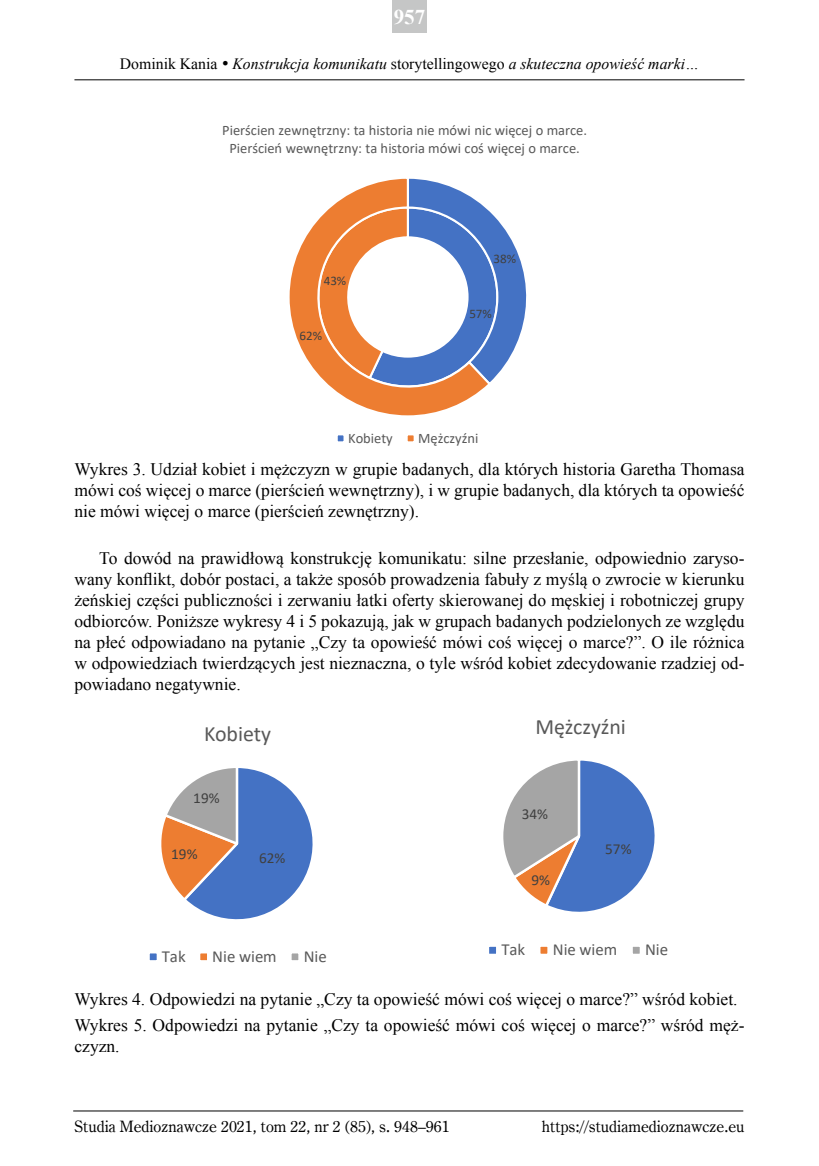
<style>
.page{position:relative;width:819px;height:1166px;background:#fff}
.page>*{position:absolute;margin:0;border:0;box-sizing:border-box;transform-origin:0 0}
.t1{font:21.88px "Calibri";color:#595959}
.t2{font:700 21px "Times New Roman";color:#fff}
.t3{font:17.5px/21px "Times New Roman";color:#000;text-align:justify}
.t4{font:16.8px "Calibri";color:#595959}
.t5{font:italic 15.75px "Times New Roman";color:#000}
.t6{font:15.75px "Century Oldst EU";color:#000}
.t7{font:15.22px "Calibri";color:#404040}
.t8{font:14.53px/17.8px "Calibri";color:#595959;text-align:center}
.t9{font:13.12px "Calibri";color:#404040}
.s1{font-style:normal}
.s2{font-family:"Century Oldst EU";font-style:normal}
</style>
<div class="page">
<div style="left:392px;top:0;width:35px;height:32px;background:#c5c6c6"></div>
<hr style="left:74px;top:79px;width:670px;height:1px;background:#000">
<hr style="left:73px;top:1110px;width:670px;height:1px;background:#000">
<svg style="left:289px;top:178px;width:238px;height:264px"></svg>
<svg style="left:149px;top:768px;width:164px;height:193px"></svg>
<svg style="left:489px;top:760px;width:166px;height:194px"></svg>
<p class="t2" style="left:394px;top:5px;width:33px">957</p>
<p class="t5" style="left:120px;top:54px;width:580px"><span class="s1">Dominik Kania</span> <span class="s2">•</span>Konstrukcja komunikatu <span class="s1">storytellingowego</span> a skuteczna opowieść marki…</p>
<p class="t8" style="left:222px;top:122px;width:366px">Pierścien zewnętrzny: ta historia nie mówi nic więcej o marce.<br>Pierścień wewnętrzny: ta historia mówi coś więcej o marce.</p>
<p class="t9" style="left:324px;top:275px;width:24px">43%</p>
<p class="t9" style="left:299px;top:330px;width:24px">62%</p>
<p class="t9" style="left:493px;top:253px;width:24px">38%</p>
<p class="t9" style="left:469px;top:308px;width:24px">57%</p>
<p class="t8" style="left:348px;top:430px;width:46px">Kobiety</p>
<p class="t8" style="left:418px;top:430px;width:62px">Mężczyźni</p>
<p class="t3" style="left:74px;top:458px;width:671px">Wykres 3. Udział kobiet i mężczyzn w grupie badanych, dla których historia Garetha Thomasa mówi coś więcej o marce (pierścień wewnętrzny), i w grupie badanych, dla których ta opowieść nie mówi więcej o marce (pierścień zewnętrzny).</p>
<p class="t3" style="left:74px;top:547px;width:671px;text-indent:25px">To dowód na prawidłową konstrukcję komunikatu: silne przesłanie, odpowiednio zaryso&shy;wany konflikt, dobór postaci, a także sposób prowadzenia fabuły z myślą o zwrocie w kierunku żeńskiej części publiczności i zerwaniu łatki oferty skierowanej do męskiej i robotniczej grupy odbiorców. Poniższe wykresy 4 i 5 pokazują, jak w grupach badanych podzielonych ze względu na płeć odpowiadano na pytanie „Czy ta opowieść mówi coś więcej o marce?”. O ile różnica w odpowiedziach twierdzących jest nieznaczna, o tyle wśród kobiet zdecydowanie rzadziej od&shy;powiadano negatywnie.</p>
<p class="t1" style="left:204px;top:724px;width:69px">Kobiety</p>
<p class="t7" style="left:193px;top:792px;width:28px">19%</p>
<p class="t7" style="left:171px;top:848px;width:28px">19%</p>
<p class="t7" style="left:259px;top:851px;width:28px">62%</p>
<p class="t1" style="left:535px;top:718px;width:92px">Mężczyźni</p>
<p class="t7" style="left:521px;top:807px;width:28px">34%</p>
<p class="t7" style="left:531px;top:873px;width:20px">9%</p>
<p class="t7" style="left:605px;top:843px;width:28px">57%</p>
<p class="t4" style="left:501px;top:943px;width:25px">Tak</p>
<p class="t4" style="left:552px;top:943px;width:66px">Nie wiem</p>
<p class="t4" style="left:645px;top:943px;width:25px">Nie</p>
<p class="t3" style="left:74px;top:986px;width:671px;line-height:25.9px">Wykres 4. Odpowiedzi na pytanie „Czy ta opowieść mówi coś więcej o marce?” wśród kobiet.<br>Wykres 5. Odpowiedzi na pytanie „Czy ta opowieść mówi coś więcej o marce?” wśród męż-</p>
<p class="t3" style="left:74px;top:1035px;width:47px">czyzn.</p>
<p class="t4" style="left:162px;top:949px;width:25px">Tak</p>
<p class="t4" style="left:212px;top:949px;width:66px">Nie wiem</p>
<p class="t4" style="left:304px;top:949px;width:25px">Nie</p>
<p class="t6" style="left:74px;top:1116px;width:377px">Studia Medioznawcze 2021, tom 22, nr 2 (85), s. 948–961</p>
<p class="t6" style="left:542px;top:1116px;width:204px">https://studiamedioznawcze.eu</p>
</div>
